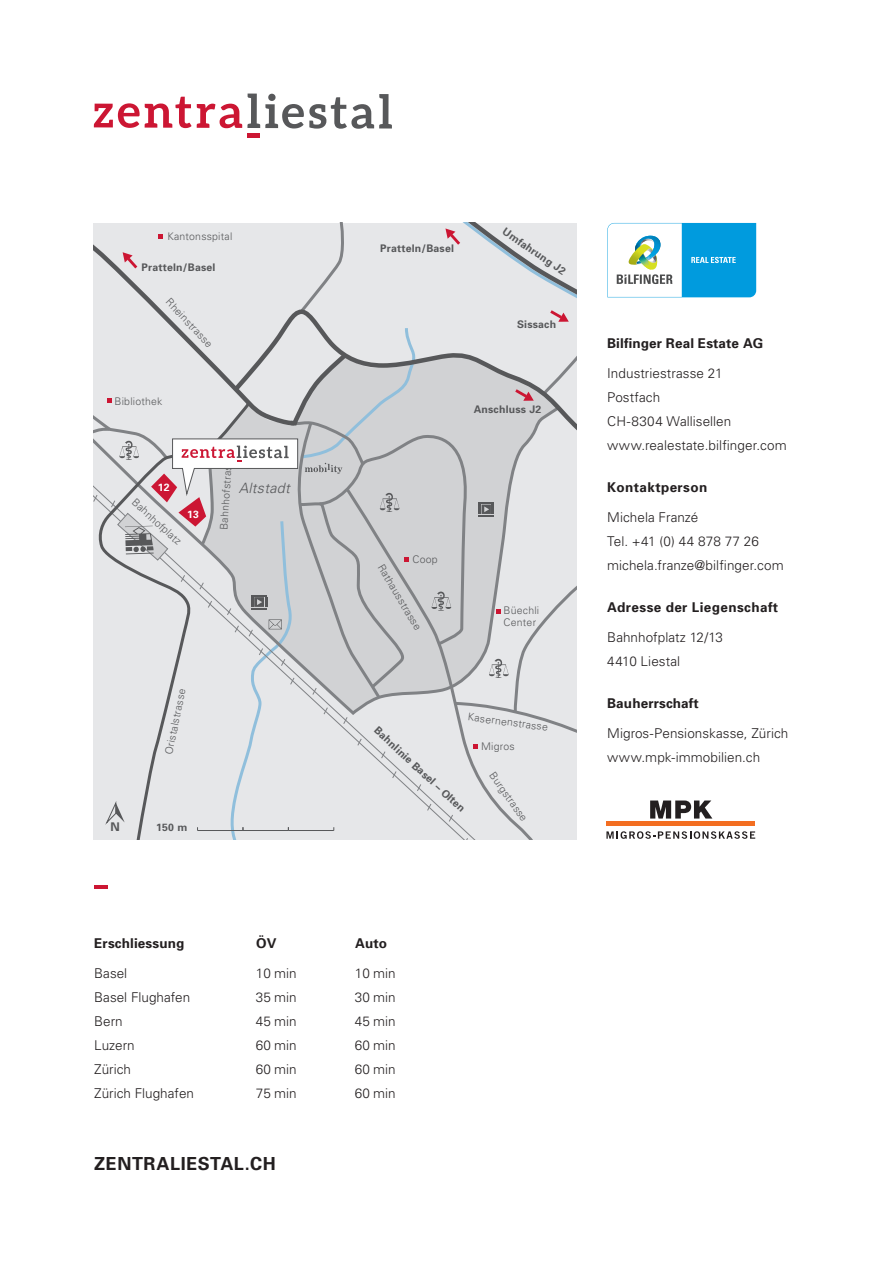
<style>
.page{position:relative;width:893px;height:1263px;background:#fff}
.page>*{position:absolute;margin:0;border:0;box-sizing:border-box;transform-origin:0 0}
.t1{font:700 18px "Univers";letter-spacing:.03em;color:#231f20}
.t2{font:italic 300 14.25px "Univers";letter-spacing:.02em;color:#57585a}
.t3{font:300 13.5px "Univers";color:#231f20}
.Zwischentitel{font:700 13.5px "Univers";letter-spacing:.01em;color:#231f20}
.Zwischentitel-2{font:700 13.5px "Univers";letter-spacing:.03em;color:#231f20}
.t4{font:700 12px "Univers";color:#57585a}
.t5{font:300 10.5px/12px "Univers";letter-spacing:.02em;color:#57585a}
.t6{font:700 10.5px "Univers";letter-spacing:.02em;color:#57585a}
.t7{font:700 10.5px "Univers";color:#fff}
</style>
<div class="page">
<svg style="left:94px;top:223px;width:483px;height:616px;background:#d9d9dc"></svg>
<hr style="left:247px;top:133px;width:13px;height:4px;background:#cc1633">
<svg style="left:94px;top:94px;width:298px;height:35px"></svg>
<svg style="left:607px;top:223px;width:149px;height:74px"></svg>
<svg style="left:606px;top:831px;width:149px;height:8px"></svg>
<div style="left:606px;top:821px;width:149px;height:5px;background:#f36e21"></div>
<svg style="left:650px;top:800px;width:62px;height:18px"></svg>
<hr style="left:95px;top:885px;width:13px;height:4px;background:#cc1633">
<p class="t5" style="left:167px;top:230px;width:66px">Kantonsspital</p>
<p class="t6" style="left:142px;top:261px;width:75px">Pratteln/Basel</p>
<p class="t5" style="left:172px;top:296px;width:64px;rotate:47deg">Rheinstrasse</p>
<p class="t5" style="left:115px;top:395px;width:49px">Bibliothek</p>
<p class="t7" style="left:158px;top:481px;width:13px">12</p>
<p class="t5" style="left:138px;top:496px;width:64px;rotate:43deg">Bahnhofplatz</p>
<p class="t7" style="left:187px;top:508px;width:13px">13</p>
<p class="t5" style="left:218px;top:529px;width:77px;rotate:-86deg">Bahnhofstrasse</p>
<p class="t2" style="left:239px;top:479px;width:53px">Altstadt</p>
<p class="t5" style="left:163px;top:753px;width:68px;rotate:-78deg">Oristalstrasse</p>
<p class="t4" style="left:111px;top:819px;width:11px">N</p>
<p class="t6" style="left:156px;top:820px;width:33px">150 m</p>
<p class="t6" style="left:380px;top:242px;width:75px">Pratteln/Basel</p>
<p class="t6" style="left:507px;top:225px;width:76px;rotate:35deg">Umfahrung J2</p>
<p class="t6" style="left:517px;top:317px;width:41px">Sissach</p>
<p class="t6" style="left:474px;top:403px;width:69px">Anschluss J2</p>
<p class="t5" style="left:412px;top:554px;width:27px">Coop</p>
<p class="t5" style="left:386px;top:562px;width:76px;rotate:59deg">Rathausstrasse</p>
<p class="t5" style="left:504px;top:604px;width:37px">Büechli<br>Center</p>
<p class="t5" style="left:469px;top:711px;width:82px;rotate:7deg">Kasernenstrasse</p>
<p class="t6" style="left:380px;top:724px;width:121px;rotate:43deg">Bahnlinie Basel – Olten</p>
<p class="t5" style="left:481px;top:740px;width:35px">Migros</p>
<p class="t5" style="left:497px;top:769px;width:60px;rotate:55deg">Burgstrasse</p>
<p class="Zwischentitel" style="left:607px;top:335px;width:158px">Bilfinger Real Estate AG</p>
<p class="t3" style="left:607px;top:365px;width:117px">Industriestrasse 21</p>
<p class="t3" style="left:607px;top:389px;width:55px">Postfach</p>
<p class="t3" style="left:607px;top:413px;width:126px">CH-8304 Wallisellen</p>
<p class="t3" style="left:607px;top:437px;width:181px">www.realestate.bilfinger.com</p>
<p class="Zwischentitel-2" style="left:607px;top:479px;width:102px">Kontaktperson</p>
<p class="t3" style="left:607px;top:509px;width:93px">Michela Franzé</p>
<p class="t3" style="left:607px;top:533px;width:153px">Tel. +41 (0) 44 878 77 26</p>
<p class="t3" style="left:607px;top:557px;width:178px">michela.franze@bilfinger.com</p>
<p class="Zwischentitel-2" style="left:607px;top:599px;width:172px">Adresse der Liegenschaft</p>
<p class="t3" style="left:607px;top:629px;width:117px">Bahnhofplatz 12/13</p>
<p class="t3" style="left:607px;top:653px;width:74px">4410 Liestal</p>
<p class="Zwischentitel" style="left:607px;top:695px;width:93px">Bauherrschaft</p>
<p class="t3" style="left:607px;top:725px;width:183px">Migros-Pensionskasse, Zürich</p>
<p class="t3" style="left:607px;top:749px;width:155px">www.mpk-immobilien.ch</p>
<p class="Zwischentitel" style="left:94px;top:935px;width:92px">Erschliessung</p>
<p class="Zwischentitel" style="left:256px;top:935px;width:22px">ÖV</p>
<p class="Zwischentitel" style="left:355px;top:935px;width:33px">Auto</p>
<p class="t3" style="left:94px;top:965px;width:35px">Basel</p>
<p class="t3" style="left:256px;top:965px;width:42px">10 min</p>
<p class="t3" style="left:355px;top:965px;width:42px">10 min</p>
<p class="t3" style="left:94px;top:989px;width:98px">Basel Flughafen</p>
<p class="t3" style="left:256px;top:989px;width:42px">35 min</p>
<p class="t3" style="left:355px;top:989px;width:42px">30 min</p>
<p class="t3" style="left:94px;top:1013px;width:30px">Bern</p>
<p class="t3" style="left:256px;top:1013px;width:42px">45 min</p>
<p class="t3" style="left:355px;top:1013px;width:42px">45 min</p>
<p class="t3" style="left:94px;top:1037px;width:42px">Luzern</p>
<p class="t3" style="left:256px;top:1037px;width:42px">60 min</p>
<p class="t3" style="left:355px;top:1037px;width:42px">60 min</p>
<p class="t3" style="left:94px;top:1061px;width:38px">Zürich</p>
<p class="t3" style="left:256px;top:1061px;width:42px">60 min</p>
<p class="t3" style="left:355px;top:1061px;width:42px">60 min</p>
<p class="t3" style="left:94px;top:1085px;width:101px">Zürich Flughafen</p>
<p class="t3" style="left:256px;top:1085px;width:42px">75 min</p>
<p class="t3" style="left:355px;top:1085px;width:42px">60 min</p>
<p class="t1" style="left:94px;top:1152px;width:183px">ZENTRALIESTAL.CH</p>
</div>
